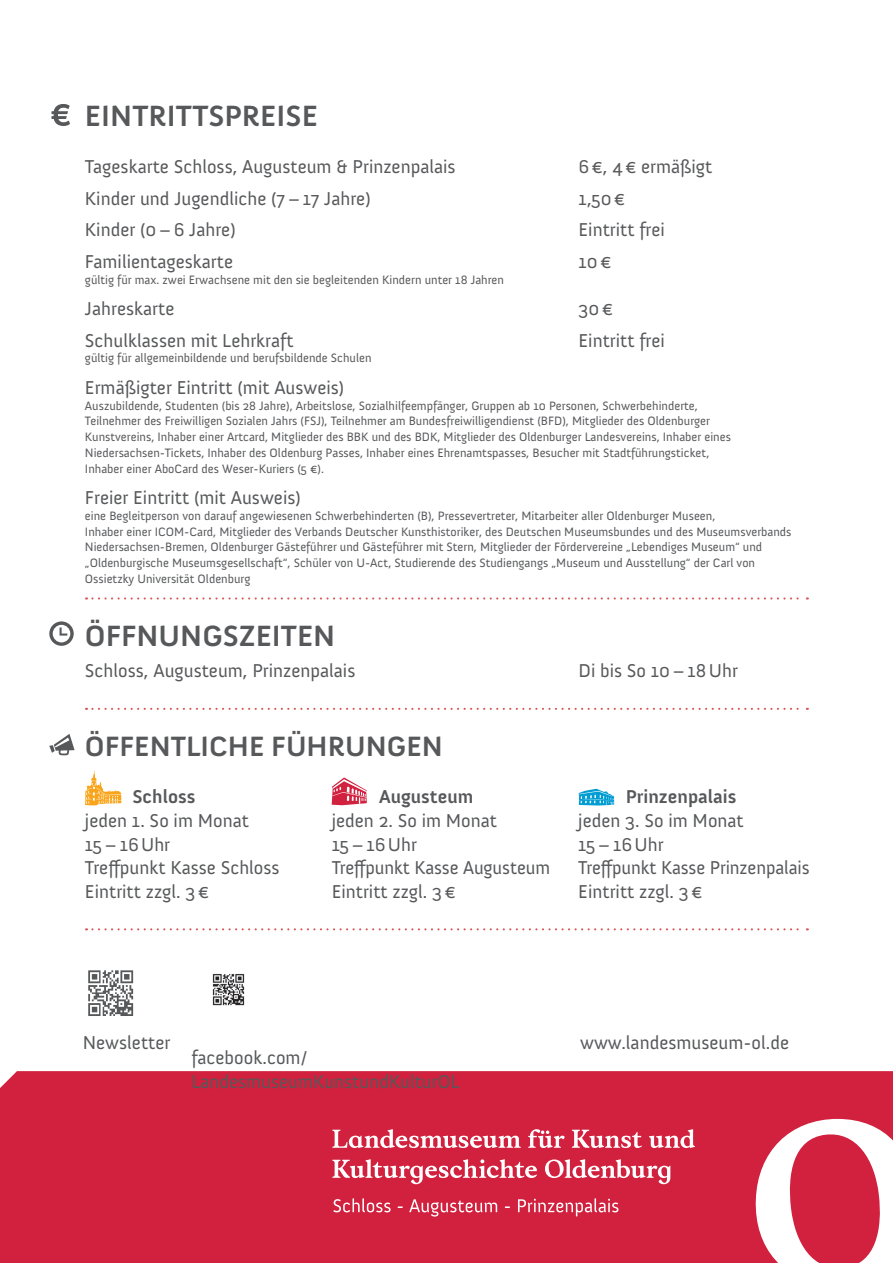
<style>
.page{position:relative;width:893px;height:1263px;background:#fff}
.page>*{position:absolute;margin:0;border:0;box-sizing:border-box;transform-origin:0 0}
.t1{font:700 30px "Anivers";color:#57585a}
.t2{font:700 28.65px "Anivers";color:#57585a}
.t3{font:19.05px/23.7px "Anivers";color:#57585a}
.t4{font:700 19.05px "Anivers";color:#57585a}
.t5{font:12.45px/15.8px "Anivers";color:#57585a}
</style>
<div class="page">
<div style="left:0;top:1071px;width:893px;height:192px;background:#d1213e"></div>
<svg style="left:754px;top:1119px;width:139px;height:144px"></svg>
<svg style="left:333px;top:1198px;width:285px;height:18px;background:#d94a62"></svg>
<svg style="left:332px;top:1159px;width:338px;height:25px"></svg>
<svg style="left:332px;top:1129px;width:363px;height:19px"></svg>
<svg style="left:86px;top:597px;width:722px;height:2px"></svg>
<svg style="left:86px;top:708px;width:722px;height:2px"></svg>
<svg style="left:86px;top:928px;width:722px;height:2px"></svg>
<svg style="left:49px;top:621px;width:25px;height:25px"></svg>
<svg style="left:52px;top:104px;width:18px;height:22px"></svg>
<img style="left:88px;top:970px;width:46px;height:46px">
<img style="left:212px;top:974px;width:33px;height:32px">
<svg style="left:49px;top:734px;width:26px;height:22px"></svg>
<svg style="left:85px;top:771px;width:36px;height:34px"></svg>
<svg style="left:332px;top:777px;width:35px;height:28px"></svg>
<svg style="left:578px;top:789px;width:36px;height:16px"></svg>
<h1 class="t1" style="left:85px;top:100px;width:230px">EINTRITTSPREISE</h1>
<h3 class="t3" style="left:85px;top:155px;width:372px">Tageskarte Schloss, Augusteum &amp; Prinzenpalais</h3>
<h3 class="t3" style="left:578px;top:155px;width:135px">6€, 4€ ermäßigt</h3>
<h3 class="t3" style="left:85px;top:187px;width:287px">Kinder und Jugendliche (7–17 Jahre)</h3>
<h3 class="t3" style="left:578px;top:187px;width:48px">1,50€</h3>
<h3 class="t3" style="left:85px;top:218px;width:152px">Kinder (0–6 Jahre)</h3>
<h3 class="t3" style="left:579px;top:218px;width:88px">Eintritt frei</h3>
<h3 class="t3" style="left:85px;top:250px;width:150px">Familientageskarte</h3>
<h3 class="t3" style="left:579px;top:250px;width:34px">10€</h3>
<p class="t5" style="left:85px;top:272px;width:421px">gültig für max. zwei Erwachsene mit den sie begleitenden Kindern unter 18 Jahren</p>
<h3 class="t3" style="left:85px;top:297px;width:91px">Jahreskarte</h3>
<h3 class="t3" style="left:578px;top:297px;width:36px">30€</h3>
<h3 class="t3" style="left:85px;top:329px;width:210px">Schulklassen mit Lehrkraft</h3>
<h3 class="t3" style="left:578px;top:329px;width:88px">Eintritt frei</h3>
<p class="t5" style="left:85px;top:350px;width:288px">gültig für allgemeinbildende und berufsbildende Schulen</p>
<h3 class="t3" style="left:85px;top:376px;width:261px">Ermäßigter Eintritt (mit Ausweis)</h3>
<p class="t5" style="left:85px;top:398px;width:647px">Auszubildende, Studenten (bis 28 Jahre), Arbeitslose, Sozialhilfeempfänger, Gruppen ab 10 Personen, Schwerbehinderte, Teilnehmer des Freiwilligen Sozialen Jahrs (FSJ), Teilnehmer am Bundesfreiwilligendienst (BFD), Mitglieder des Oldenburger Kunstvereins, Inhaber einer Artcard, Mitglieder des BBK und des BDK, Mitglieder des Oldenburger Landesvereins, Inhaber eines Niedersachsen-Tickets, Inhaber des Oldenburg Passes, Inhaber eines Ehrenamtspasses, Besucher mit Stadtführungsticket, Inhaber einer AboCard des Weser-Kuriers (5 €).</p>
<h3 class="t3" style="left:85px;top:486px;width:217px">Freier Eintritt (mit Ausweis)</h3>
<p class="t5" style="left:85px;top:508px;width:708px">eine Begleitperson von darauf angewiesenen Schwerbehinderten (B), Pressevertreter, Mitarbeiter aller Oldenburger Museen,<br>Inhaber einer ICOM-Card, Mitglieder des Verbands Deutscher Kunsthistoriker, des Deutschen Museumsbundes und des Museumsverbands Niedersachsen-Bremen, Oldenburger Gästeführer und Gästeführer mit Stern, Mitglieder der Fördervereine „Lebendiges Museum“ und „Oldenburgische Museumsgesellschaft“, Schüler von U-Act, Studierende des Studiengangs „Museum und Ausstellung“ der Carl von Ossietzky Universität Oldenburg</p>
<h1 class="t1" style="left:85px;top:619px;width:252px">ÖFFNUNGSZEITEN</h1>
<h3 class="t3" style="left:85px;top:659px;width:272px">Schloss, Augusteum, Prinzenpalais</h3>
<h3 class="t3" style="left:578px;top:659px;width:161px">Di bis So 10–18Uhr</h3>
<h2 class="t2" style="left:85px;top:731px;width:359px">ÖFFENTLICHE FÜHRUNGEN</h2>
<h3 class="t4" style="left:132px;top:786px;width:64px">SCHLOSS</h3>
<h3 class="t3" style="left:85px;top:809px;width:196px">jeden 1. So im Monat<br>15–16Uhr<br>Treffpunkt Kasse Schloss<br>Eintritt zzgl. 3€</h3>
<h3 class="t4" style="left:379px;top:786px;width:96px">AUGUSTEUM</h3>
<h3 class="t3" style="left:332px;top:809px;width:220px">jeden 2. So im Monat<br>15–16Uhr<br>Treffpunkt Kasse Augusteum<br>Eintritt zzgl. 3€</h3>
<h3 class="t4" style="left:626px;top:786px;width:112px">PRINZENPALAIS</h3>
<h3 class="t3" style="left:578px;top:809px;width:233px">jeden 3. So im Monat<br>15–16Uhr<br>Treffpunkt Kasse Prinzenpalais<br>Eintritt zzgl. 3€</h3>
<h3 class="t3" style="left:83px;top:1030px;width:89px">Newsletter</h3>
<h3 class="t3" style="left:580px;top:1030px;width:210px">www.landesmuseum-ol.de</h3>
<h3 class="t3" style="left:191px;top:1046px;width:270px">facebook.com/<br>LandesmuseumKunstundKulturOL</h3>
</div>
